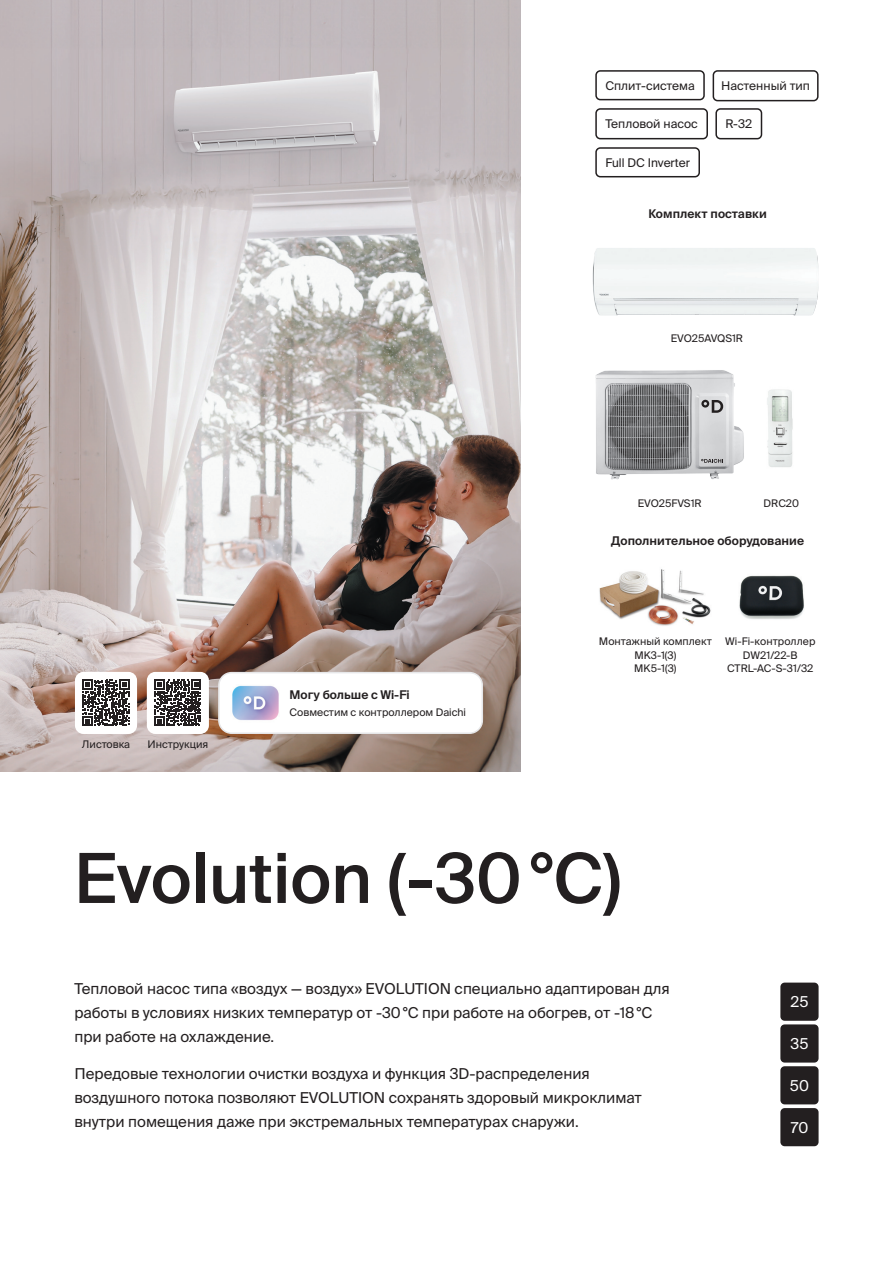
<style>
.page{position:relative;width:893px;height:1263px;background:#fff}
.page>*{position:absolute;margin:0;border:0;box-sizing:border-box;transform-origin:0 0}
.t1{font:500 69px "Suisse Intl";color:#231f20}
.t2{font:15px/24px "Suisse Intl";color:#231f20}
.t3{font:15px "Suisse Intl";color:#fff}
.Table_title{font:600 12px "Suisse Intl";letter-spacing:.005em;color:#231f20}
.t4{font:12px "Suisse Intl";color:#231f20}
.Picture_sign{font:10.5px/13.5px "Suisse Intl";color:#231f20;text-align:center}
</style>
<div class="page">
<img style="left:0;top:0;width:520px;height:771px">
<img style="left:593px;top:248px;width:39px;height:68px">
<img style="left:595px;top:370px;width:149px;height:110px">
<svg style="left:701px;top:400px;width:22px;height:13px"></svg>
<svg style="left:701px;top:459px;width:22px;height:4px"></svg>
<img style="left:767px;top:389px;width:26px;height:78px">
<img style="left:599px;top:569px;width:112px;height:57px">
<div style="left:219px;top:673px;width:263px;height:60px;background:#fff;border-radius:13px"></div>
<div style="left:218px;top:672px;width:265px;height:62px;border:2px solid #e6e7e9;border-radius:13px"></div>
<img style="left:232px;top:685px;width:47px;height:35px">
<div style="left:595px;top:147px;width:105px;height:30px;border:2px solid #231f20;border-radius:4px"></div>
<div style="left:713px;top:70px;width:106px;height:31px;border:2px solid #231f20;border-radius:4px"></div>
<div style="left:595px;top:70px;width:110px;height:30px;border:2px solid #231f20;border-radius:4px"></div>
<div style="left:595px;top:108px;width:113px;height:31px;border:2px solid #231f20;border-radius:4px"></div>
<div style="left:715px;top:108px;width:47px;height:31px;border:2px solid #231f20;border-radius:4px"></div>
<div style="left:780px;top:982px;width:39px;height:39px;background:#231f20;border-radius:4px"></div>
<div style="left:780px;top:1024px;width:39px;height:38px;background:#231f20;border-radius:4px"></div>
<div style="left:780px;top:1066px;width:39px;height:38px;background:#231f20;border-radius:4px"></div>
<div style="left:780px;top:1108px;width:39px;height:38px;background:#231f20;border-radius:4px"></div>
<div style="left:75px;top:672px;width:62px;height:62px;background:#fff;border-radius:9px"></div>
<svg style="left:83px;top:680px;width:46px;height:46px"></svg>
<div style="left:147px;top:672px;width:62px;height:62px;background:#fff;border-radius:9px"></div>
<svg style="left:155px;top:680px;width:46px;height:46px"></svg>
<img style="left:739px;top:575px;width:65px;height:44px">
<p class="t4" style="left:605px;top:78px;width:91px">Сплит-система</p>
<p class="t4" style="left:721px;top:79px;width:90px">Настенный тип</p>
<p class="t4" style="left:605px;top:117px;width:94px">Тепловой насос</p>
<p class="t4" style="left:725px;top:117px;width:28px">R-32</p>
<p class="t4" style="left:605px;top:156px;width:86px">Full DC Inverter</p>
<p class="Table_title" style="left:648px;top:207px;width:120px">Комплект поставки</p>
<p class="Picture_sign" style="left:671px;top:331px;width:74px">EVO25AVQS1R</p>
<p class="Picture_sign" style="left:638px;top:496px;width:65px">EVO25FVS1R</p>
<p class="Picture_sign" style="left:764px;top:496px;width:37px">DRC20</p>
<p class="Table_title" style="left:611px;top:534px;width:194px">Дополнительное оборудование</p>
<p class="Picture_sign" style="left:82px;top:737px;width:50px">Листовка</p>
<p class="Picture_sign" style="left:147px;top:737px;width:62px">Инструкция</p>
<p class="Table_title" style="left:290px;top:688px;width:121px">Могу больше с Wi-Fi</p>
<p class="Picture_sign" style="left:290px;top:705px;width:178px">Совместим с контроллером Daichi</p>
<p class="Picture_sign" style="left:599px;top:635px;width:114px">Монтажный комплект</p>
<p class="Picture_sign" style="left:634px;top:648px;width:43px">MK3-1(3)</p>
<p class="Picture_sign" style="left:634px;top:662px;width:44px">MK5-1(3)</p>
<p class="Picture_sign" style="left:725px;top:635px;width:92px">Wi-Fi-контроллер<br>DW21/22-B</p>
<p class="Picture_sign" style="left:727px;top:662px;width:88px">CTRL-AC-S-31/32</p>
<p class="t1" style="left:74px;top:839px;width:548px">Evolution (-30°C)</p>
<p class="t2" style="left:74px;top:977px;width:597px">Тепловой насос типа «воздух — воздух» EVOLUTION специально адаптирован для работы в условиях низких температур от -30°С при работе на обогрев, от -18°С при работе на охлаждение.</p>
<p class="t2" style="left:74px;top:1061px;width:569px">Передовые технологии очистки воздуха и функция 3D-распределения воздушного потока позволяют EVOLUTION сохранять здоровый микроклимат внутри помещения даже при экстремальных температурах снаружи.</p>
<p class="t3" style="left:790px;top:993px;width:19px">25</p>
<p class="t3" style="left:790px;top:1035px;width:19px">35</p>
<p class="t3" style="left:790px;top:1077px;width:21px">50</p>
<p class="t3" style="left:791px;top:1119px;width:19px">70</p>
</div>
